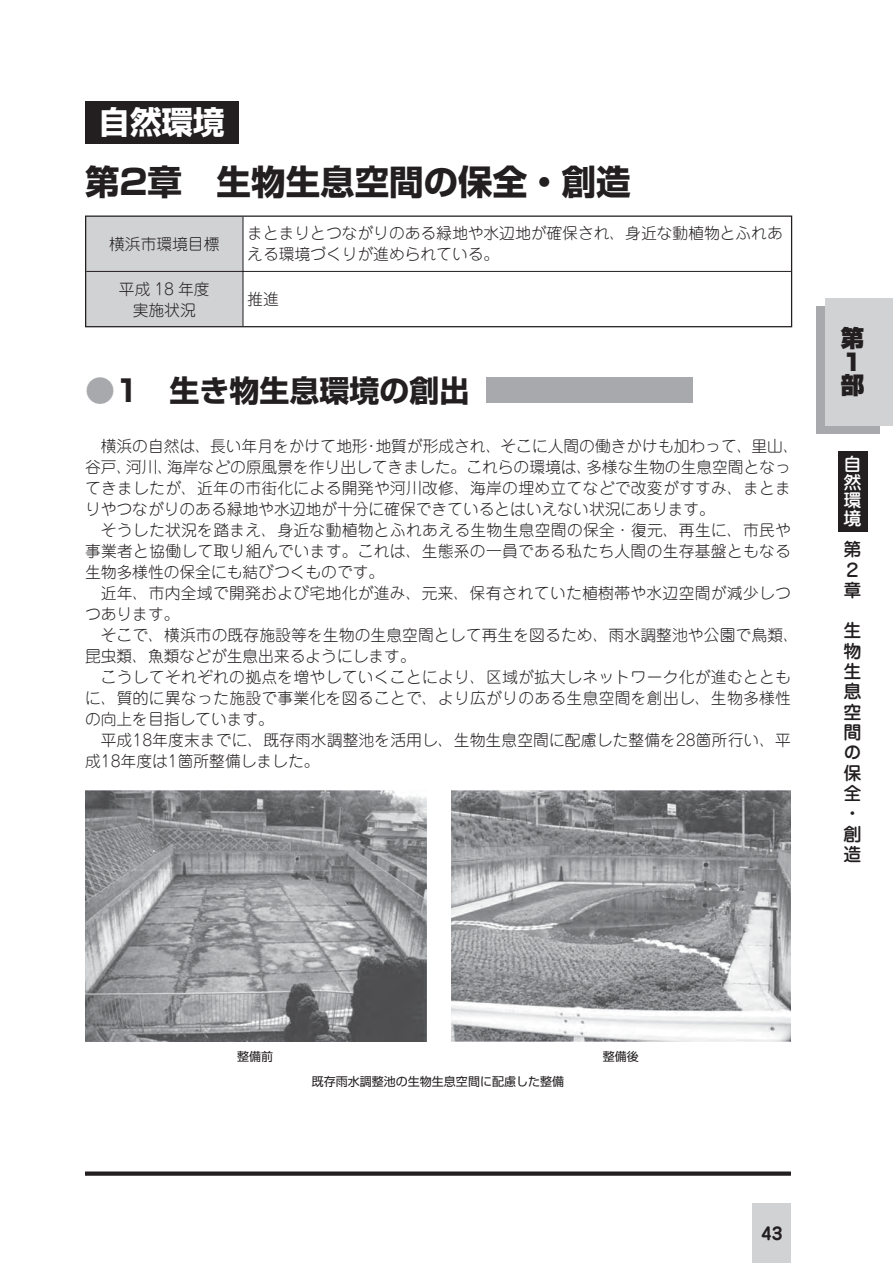
<style>
.page{position:relative;width:893px;height:1263px;background:#fff}
.page>*{position:absolute;margin:0;border:0;box-sizing:border-box;transform-origin:0 0}
.t1{font:34.5px "Shin Go Pro Bold 90 pv RKSJ H";color:#231f20}
.t2{font:31.5px "Shin Go Pro Bold 90 pv RKSJ H";color:#fff}
.t3{font:30px "Shin Go Pro Bold 90 pv RKSJ H";color:#231f20}
.t4{font:23.4px/23.4px "Shin Go Pro Ultra 90 pv RKSJ V";color:#231f20}
.t5{font:18px/20.4px "Jun 34 Pro Medium 90 pv RKSJ V";color:#231f20}
.t6{font:18px/18px "Jun 34 Pro Medium 90 pv RKSJ V";color:#fff;text-align:justify}
.t7{font:16.95px "Jun 501 Pro Bold 90 pv RKSJ H";color:#231f20}
.t8{font:15.75px/21px "Jun 101 Pro Light 90 pv RKSJ H";letter-spacing:.01em;color:#231f20}
.t9{font:12px "Shin Go Pro Regular 90 pv RKSJ H";color:#231f20}
.s1{color:#a7a9ac}
</style>
<div class="page">
<svg style="left:85px;top:1172px;width:706px;height:4px;background:#302c2d"></svg>
<div style="left:816px;top:306px;width:64px;height:128px;background:#a7a9ac"></div>
<div style="left:825px;top:298px;width:68px;height:127px;background:#d1d2d4"></div>
<div style="left:753px;top:1203px;width:38px;height:60px;background:#d1d2d4"></div>
<div style="left:838px;top:451px;width:29px;height:81px;background:#231f20"></div>
<div style="left:85px;top:102px;width:153px;height:42px;background:#231f20"></div>
<div style="left:86px;top:217px;width:157px;height:109px;background:#d1d2d4"></div>
<hr style="left:243px;top:217px;width:1px;height:54px;background:#231f20">
<hr style="left:86px;top:271px;width:705px;height:1px;background:#231f20">
<hr style="left:243px;top:272px;width:1px;height:54px;background:#231f20">
<hr style="left:85px;top:216px;width:158px;height:1px;background:#231f20">
<hr style="left:85px;top:217px;width:1px;height:54px;background:#231f20">
<hr style="left:243px;top:216px;width:549px;height:1px;background:#231f20">
<hr style="left:791px;top:217px;width:1px;height:54px;background:#231f20">
<hr style="left:85px;top:271px;width:1px;height:55px;background:#231f20">
<hr style="left:791px;top:271px;width:1px;height:55px;background:#231f20">
<hr style="left:85px;top:326px;width:158px;height:1px;background:#231f20">
<hr style="left:243px;top:326px;width:549px;height:1px;background:#231f20">
<img style="left:451px;top:791px;width:340px;height:251px">
<img style="left:85px;top:791px;width:341px;height:251px">
<p class="t2" style="left:99px;top:110px;width:127px">自然環境</p>
<p class="t1" style="left:85px;top:170px;width:547px">第2章　生物生息空間の保全・創造</p>
<p class="t8" style="left:109px;top:235px;width:112px">横浜市環境目標</p>
<p class="t8" style="left:247px;top:225px;width:537px">まとまりとつながりのある緑地や水辺地が確保され、身近な動植物とふれあえる環境づくりが進められている。</p>
<p class="t8" style="left:119px;top:280px;width:92px;text-align:center">平成 18 年度実施状況</p>
<p class="t8" style="left:247px;top:291px;width:33px">推進</p>
<p class="t3" style="left:85px;top:379px;width:626px"><span class="s1">●</span>1　生き物生息環境の創出<span class="s1">■</span></p>
<p class="t8" style="left:101px;top:438px;width:699px">横浜の自然は、長い年月をかけて地形・地質が形成され、そこに人間の働きかけも加わって、里山、</p>
<p class="t8" style="left:85px;top:459px;width:707px">谷戸、河川、海岸などの原風景を作り出してきました。これらの環境は、多様な生物の生息空間となっ</p>
<p class="t8" style="left:85px;top:480px;width:707px">てきましたが、近年の市街化による開発や河川改修、海岸の埋め立てなどで改変がすすみ、まとま</p>
<p class="t8" style="left:85px;top:501px;width:631px">りやつながりのある緑地や水辺地が十分に確保できているとはいえない状況にあります。</p>
<p class="t8" style="left:101px;top:522px;width:692px">そうした状況を踏まえ、身近な動植物とふれあえる生物生息空間の保全・復元、再生に、市民や</p>
<p class="t8" style="left:85px;top:543px;width:707px">事業者と協働して取り組んでいます。これは、生態系の一員である私たち人間の生存基盤ともなる</p>
<p class="t8" style="left:85px;top:564px;width:301px">生物多様性の保全にも結びつくものです。</p>
<p class="t8" style="left:101px;top:585px;width:692px">近年、市内全域で開発および宅地化が進み、元来、保有されていた植樹帯や水辺空間が減少しつ</p>
<p class="t8" style="left:85px;top:606px;width:96px">つあります。</p>
<p class="t8" style="left:101px;top:627px;width:699px">そこで、横浜市の既存施設等を生物の生息空間として再生を図るため、雨水調整池や公園で鳥類、</p>
<p class="t8" style="left:85px;top:648px;width:332px">昆虫類、魚類などが生息出来るようにします。</p>
<p class="t8" style="left:101px;top:669px;width:692px">こうしてそれぞれの拠点を増やしていくことにより、区域が拡大しネットワーク化が進むととも</p>
<p class="t8" style="left:85px;top:690px;width:707px">に、質的に異なった施設で事業化を図ることで、より広がりのある生息空間を創出し、生物多様性</p>
<p class="t8" style="left:85px;top:711px;width:190px">の向上を目指しています。</p>
<p class="t8" style="left:101px;top:732px;width:692px">平成18年度末までに、既存雨水調整池を活用し、生物生息空間に配慮した整備を28箇所行い、平</p>
<p class="t8" style="left:85px;top:753px;width:236px">成18年度は1箇所整備しました。</p>
<p class="t4" style="left:841px;top:330px;width:25px">第<br>１部</p>
<p class="t6" style="left:843px;top:458px;width:19px">自然環境</p>
<p class="t5" style="left:843px;top:541px;width:19px">第<br>２章</p>
<p class="t5" style="left:843px;top:623px;width:19px">生物生息空間の保全・創造</p>
<p class="t9" style="left:237px;top:1052px;width:37px">整備前</p>
<p class="t9" style="left:603px;top:1052px;width:37px">整備後</p>
<p class="t9" style="left:312px;top:1077px;width:253px">既存雨水調整池の生物生息空間に配慮した整備</p>
<p class="t7" style="left:761px;top:1227px;width:23px">43</p>
</div>
